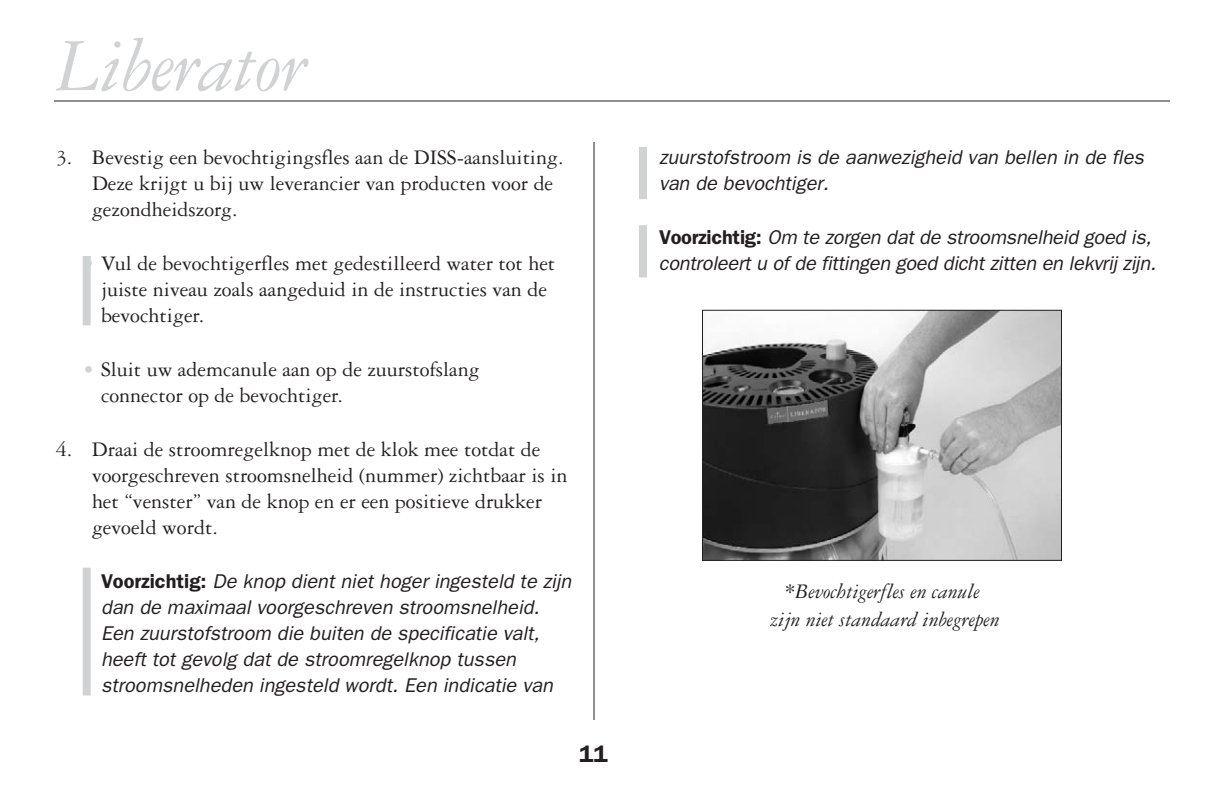
<style>
.page{position:relative;width:1224px;height:792px;background:#fff}
.page>*{position:absolute;margin:0;border:0;box-sizing:border-box;transform-origin:0 0}
.t1{font:italic 80px "Garamond Three";letter-spacing:-.01em;color:#d1d2d4}
.t2{font:600 24px "Franklin Gothic";color:#231f20}
.t3{font:22px/26px "Garamond Three";color:#231f20}
.t4{font:italic 22px/28px "Garamond Three";color:#231f20;text-align:center}
.t5{font:italic 20px/26px "Franklin Gothic";color:#231f20}
.s1{color:#d1d2d4}
.s2{font-weight:600;font-style:normal}
</style>
<div class="page">
<hr style="left:594px;top:142px;width:1px;height:578px;background:#231f20">
<hr style="left:54px;top:100px;width:1116px;height:2px;background:#231f20">
<img style="left:704px;top:312px;width:356px;height:247px">
<div style="left:702px;top:310px;width:360px;height:251px;border:1px solid #231f20"></div>
<div style="left:83px;top:256px;width:8px;height:69px;background:#d1d2d4"></div>
<div style="left:83px;top:568px;width:8px;height:128px;background:#d1d2d4"></div>
<div style="left:639px;top:147px;width:8px;height:52px;background:#d1d2d4"></div>
<div style="left:639px;top:225px;width:8px;height:52px;background:#d1d2d4"></div>
<h1 class="t1" style="left:56px;top:38px;width:253px">Liberator</h1>
<p class="t3" style="left:92px;top:146px;width:473px;text-indent:-36px">3. Bevestig een bevochtigingsfles aan de DISS-aansluiting.<br>Deze krijgt u bij uw leverancier van producten voor de gezondheidszorg.</p>
<p class="t3" style="left:101px;top:252px;width:456px;text-indent:-18px"><span class="s1">•</span> Vul de bevochtigerfles met gedestilleerd water tot het juiste niveau zoals aangeduid in de instructies van de bevochtiger.</p>
<p class="t3" style="left:101px;top:358px;width:380px;text-indent:-18px"><span class="s1">•</span> Sluit uw ademcanule aan op de zuurstofslang connector op de bevochtiger.</p>
<p class="t3" style="left:92px;top:438px;width:477px;text-indent:-36px">4. Draai de stroomregelknop met de klok mee totdat de voorgeschreven stroomsnelheid (nummer) zichtbaar is in het “venster” van de knop en er een positieve drukker gevoeld wordt.</p>
<p class="t5" style="left:101px;top:570px;width:475px"><span class="s2">V o o rz i c h t i g :</span> De knop dient niet hoger ingesteld te zijn dan de maximaal voorgeschreven stroomsnelheid.<br>Een zuurstofstroom die buiten de specificatie valt, heeft tot gevolg dat de stroomregelknop tussen stroomsnelheden ingesteld wordt. Een indicatie van</p>
<p class="t4" style="left:770px;top:579px;width:231px">*Bevochtigerfles en canule zijn niet standaard inbegrepen</p>
<p class="t5" style="left:659px;top:146px;width:490px">zuurstofstroom is de aanwezigheid van bellen in de fles van de bevochtiger.</p>
<p class="t5" style="left:659px;top:226px;width:502px"><span class="s2">V o o rz i c h t i g :</span> Om te zorgen dat de stroomsnelheid goed is, controleert u of de fittingen goed dicht zitten en lekvrij zij n.</p>
<p class="t2" style="left:579px;top:745px;width:30px">11</p>
</div>
